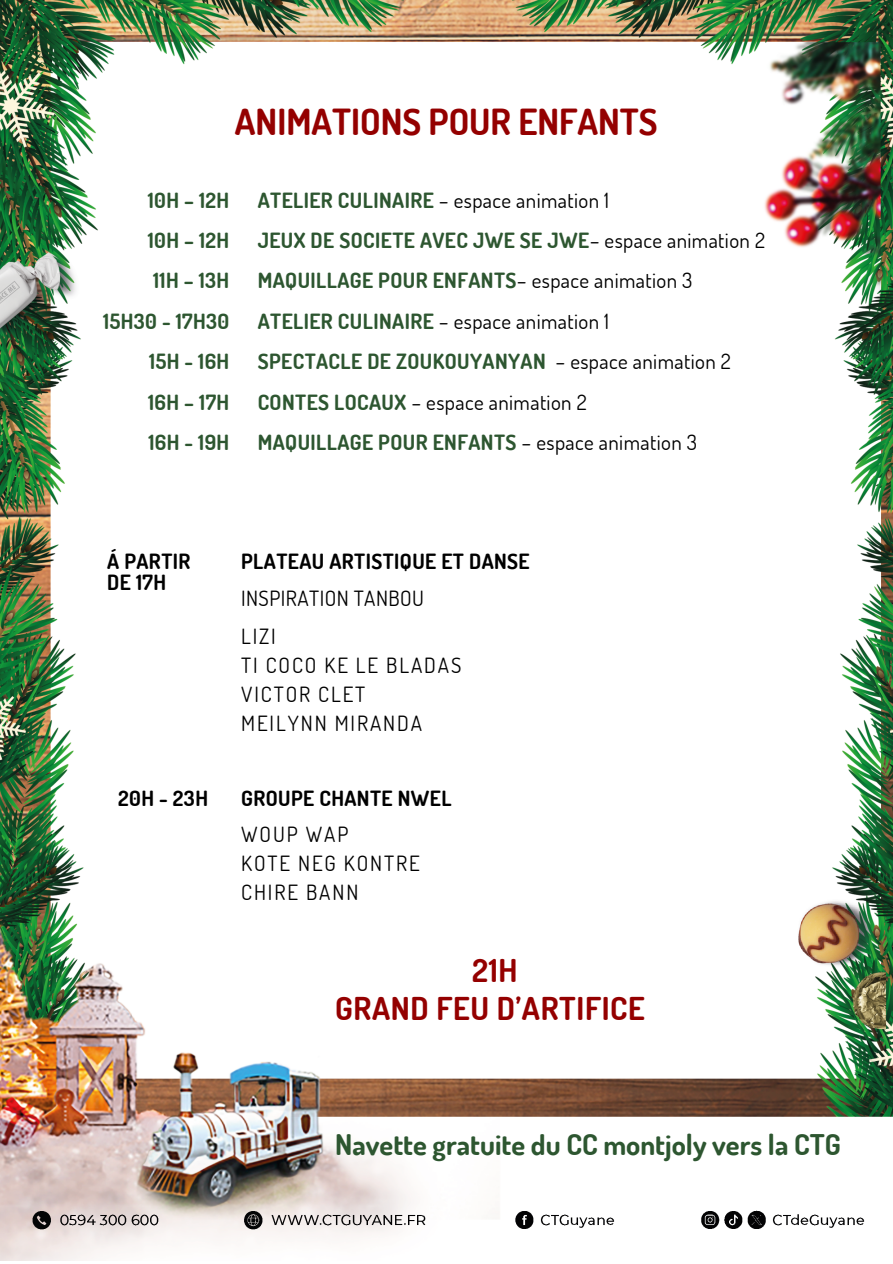
<style>
.page{position:relative;width:893px;height:1264px;background:#fff}
.page>*{position:absolute;margin:0;border:0;box-sizing:border-box;transform-origin:0 0}
.t1{font:700 36px "Dosis";color:#940000}
.t2{font:700 31.5px "Dosis";letter-spacing:.02em;color:#940000}
.t3{font:700 28.5px "Dosis";color:#2d5630}
.t4{font:700 21px "Dosis";letter-spacing:.02em;color:#2d5630}
.t5{font:21px "Dosis";letter-spacing:.02em;color:#000}
.t6{font:21px "Dosis";letter-spacing:.09em;color:#000}
.t7{font:700 21px "Dosis";letter-spacing:.02em;color:#000}
.s1{font-weight:700;color:#2d5630}
.s2{font-weight:400;color:#000}
</style>
<div class="page">
<img style="left:0;top:0;width:892px;height:1260px">
<p class="t1" style="left:235px;top:98px;width:424px">ANIMATIONS POUR ENFANTS</p>
<p class="t4" style="left:148px;top:186px;width:83px">10H – 12H</p>
<p class="t4" style="left:148px;top:226px;width:83px">10H – 12H</p>
<p class="t4" style="left:153px;top:267px;width:78px">11H – 13H</p>
<p class="t4" style="left:103px;top:307px;width:128px">15H30 - 17H30</p>
<p class="t4" style="left:149px;top:348px;width:82px">15H - 16H</p>
<p class="t4" style="left:148px;top:388px;width:83px">16H – 17H</p>
<p class="t4" style="left:148px;top:429px;width:82px">16H - 19H</p>
<p class="t5" style="left:258px;top:186px;width:353px"><span class="s1">ATELIER CULINAIRE</span> – espace animation 1</p>
<p class="t4" style="left:258px;top:226px;width:509px">JEUX DE SOCIETE AVEC JWE SE JWE<span class="s2">– espace animation 2</span></p>
<p class="t4" style="left:258px;top:267px;width:436px">MAQUILLAGE POUR ENFANTS<span class="s2">– espace animation 3</span></p>
<p class="t5" style="left:258px;top:307px;width:353px"><span class="s1">ATELIER CULINAIRE</span> – espace animation 1</p>
<p class="t4" style="left:258px;top:348px;width:474px">SPECTACLE DE ZOUKOUYANYAN <span class="s2">– espace animation 2</span></p>
<p class="t5" style="left:258px;top:388px;width:330px"><span class="s1">CONTES LOCAUX</span> – espace animation 2</p>
<p class="t4" style="left:258px;top:429px;width:441px">MAQUILLAGE POUR ENFANTS <span class="s2">– espace animation 3</span></p>
<p class="t7" style="left:107px;top:548px;width:85px">Á PARTIR</p>
<p class="t7" style="left:107px;top:568px;width:60px">DE 17H</p>
<p class="t7" style="left:118px;top:784px;width:91px">20H - 23H</p>
<p class="t7" style="left:241px;top:548px;width:290px">PLATEAU ARTISTIQUE ET DANSE</p>
<p class="t5" style="left:241px;top:585px;width:184px">INSPIRATION TANBOU</p>
<p class="t6" style="left:241px;top:622px;width:36px">LIZI</p>
<p class="t6" style="left:241px;top:651px;width:222px">TI COCO KE LE BLADAS</p>
<p class="t6" style="left:241px;top:680px;width:126px">VICTOR CLET</p>
<p class="t6" style="left:241px;top:710px;width:182px">MEILYNN MIRANDA</p>
<p class="t7" style="left:241px;top:784px;width:212px">GROUPE CHANTE NWEL</p>
<p class="t6" style="left:241px;top:820px;width:109px">WOUP WAP</p>
<p class="t6" style="left:241px;top:849px;width:180px">KOTE NEG KONTRE</p>
<p class="t6" style="left:241px;top:878px;width:119px">CHIRE BANN</p>
<p class="t2" style="left:472px;top:950px;width:47px">21H</p>
<p class="t2" style="left:335px;top:987px;width:311px">GRAND FEU D’ARTIFICE</p>
<p class="t3" style="left:335px;top:1126px;width:507px">Navette gratuite du CC montjoly vers la CTG</p>
</div>
